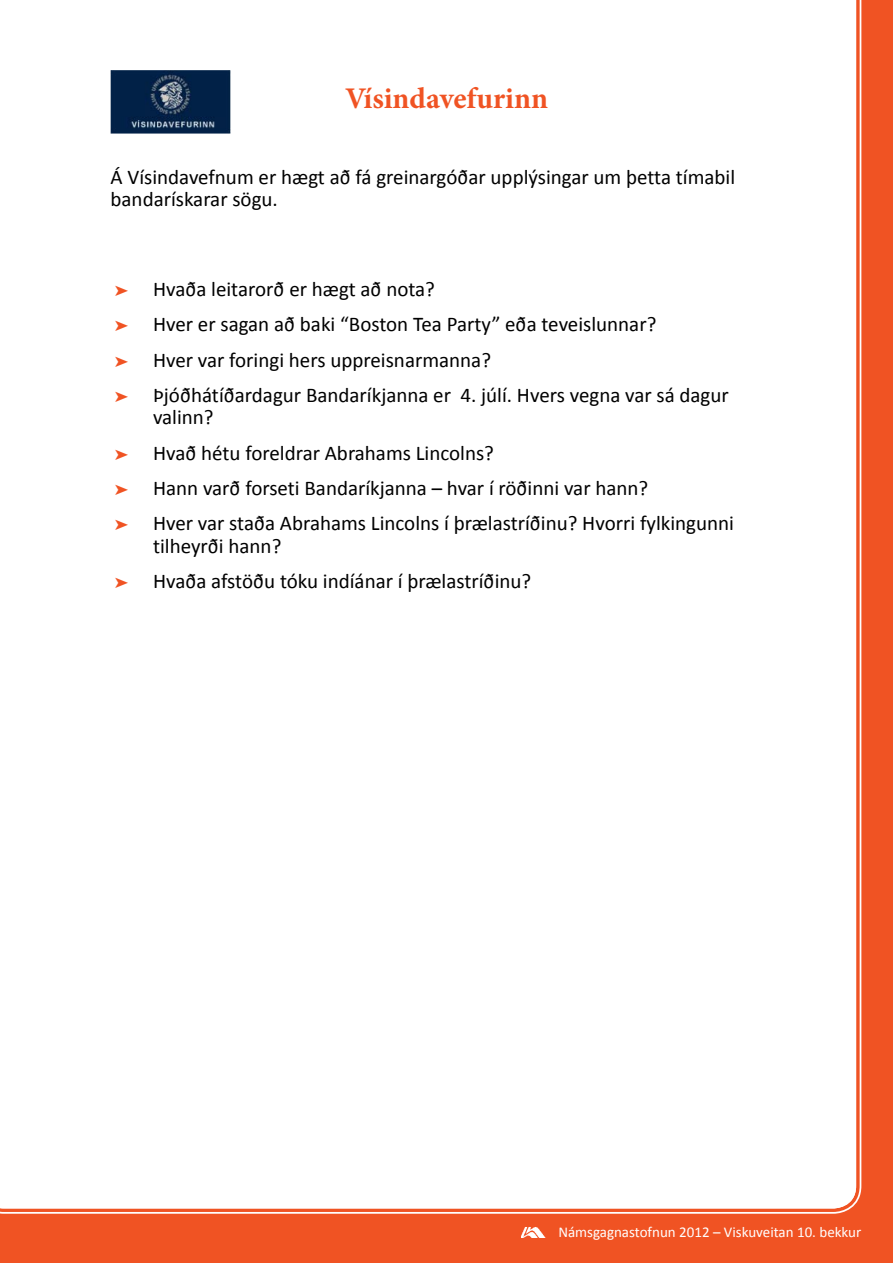
<style>
.page{position:relative;width:893px;height:1263px;background:#fff}
.page>*{position:absolute;margin:0;border:0;box-sizing:border-box;transform-origin:0 0}
.t1{font:700 30px "Minion Pro";color:#f05323}
.t2{font:21px/35.2px "Calibri";color:#000}
.t3{font:15px "Calibri";color:#fff}
.s1{color:#f05323}
</style>
<div class="page">
<div style="left:0;top:1px;width:893px;height:1262px;background:#f05323"></div>
<div style="left:0;top:1px;width:856px;height:1207px;background:#fff"></div>
<img style="left:521px;top:1227px;width:24px;height:11px">
<img style="left:111px;top:70px;width:120px;height:64px">
<h1 class="t1" style="left:345px;top:77px;width:204px">Vísindavefurinn</h1>
<p class="t2" style="left:111px;top:165px;width:626px;line-height:22.5px">Á Vísindavefnum er hægt að fá greinargóðar upplýsingar um þetta tímabil bandarískarar sögu.</p>
<p class="t2" style="left:115px;top:272px;width:616px"><span class="s1">➤</span> Hvaða leitarorð er hægt að nota?<br><span class="s1">➤</span> Hver er sagan að baki “Boston Tea Party” eða teveislunnar?<br><span class="s1">➤</span> Hver var foringi hers uppreisnarmanna?<br><span class="s1">➤</span> Þjóðhátíðardagur Bandaríkjanna er 4. júlí. Hvers vegna var sá dagur</p>
<p class="t2" style="left:115px;top:400px;width:621px;text-indent:38px">valinn?<br><span class="s1">➤</span> Hvað hétu foreldrar Abrahams Lincolns?<br><span class="s1">➤</span> Hann varð forseti Bandaríkjanna – hvar í röðinni var hann?<br><span class="s1">➤</span> Hver var staða Abrahams Lincolns í þrælastríðinu? Hvorri fylkingunni</p>
<p class="t2" style="left:115px;top:528px;width:418px;text-indent:38px">tilheyrði hann?<br><span class="s1">➤</span> Hvaða afstöðu tóku indíánar í þrælastríðinu?</p>
<p class="t3" style="left:558px;top:1223px;width:304px">Námsgagnastofnun 2012 – Viskuveitan 10. bekkur</p>
</div>
